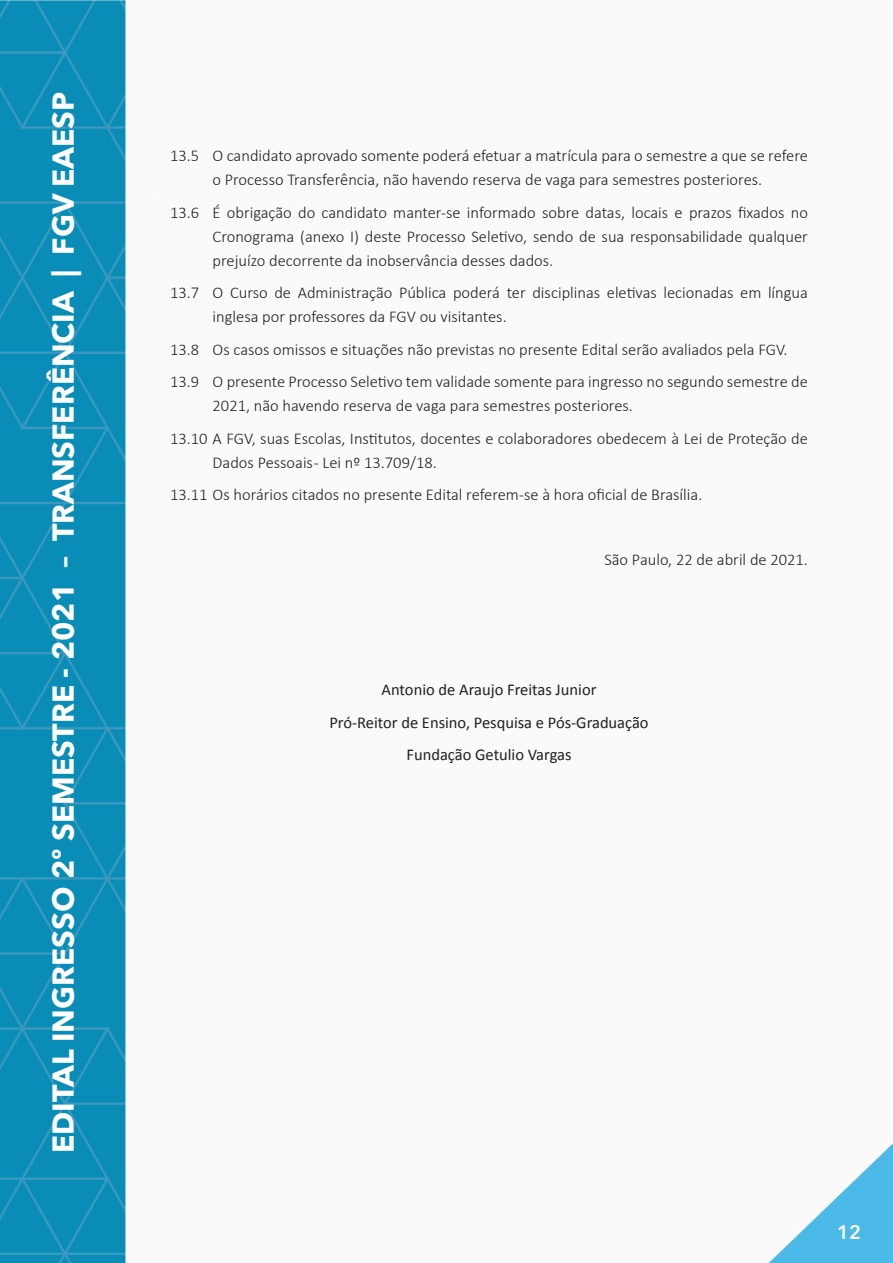
<style>
.page{position:relative;width:893px;height:1263px;background:#fff}
.page>*{position:absolute;margin:0;border:0;box-sizing:border-box;transform-origin:0 0}
.t1{font:700 30px "Avenir Next LT Pro";color:#fff}
.t2{font:600 19.5px "Avenir Next LT Pro";color:#fff}
.t3{font:300 16.5px/24px "Calibri";color:#231f20}
.t4{font:16.5px/32.5px "Calibri";color:#231f20;text-align:center}
</style>
<div class="page">
<img style="left:0;top:0;width:893px;height:1262px">
<div style="left:170px;top:0;width:723px;height:149px;background:#fafafa"></div>
<h1 class="t1" style="left:45px;top:1153px;width:1063px;rotate:-90deg">EDITAL INGRESSO 2º SEMESTRE - 2021 – TRANSFERÊNCIA | FGV EAESP</h1>
<p class="t3" style="left:170px;top:144px;width:639px;text-align:center">13.5 O candidato aprovado somente poderá efetuar a matrícula para o semestre a que se refere o Processo Transferência, não havendo reserva de vaga para semestres posteriores.</p>
<p class="t3" style="left:213px;top:200px;width:597px;text-align:justify;text-indent:-43px">13.6 É obrigação do candidato manter-se informado sobre datas, locais e prazos fixados no Cronograma (anexo I) deste Processo Seletivo, sendo de sua responsabilidade qualquer prejuízo decorrente da inobservância desses dados.</p>
<p class="t3" style="left:213px;top:281px;width:597px;text-indent:-43px">13.7 O Curso de Administração Pública poderá ter disciplinas eletivas lecionadas em língua inglesa por professores da FGV ou visitantes.</p>
<p class="t3" style="left:170px;top:333px;width:639px;line-height:32.5px">13.8 Os casos omissos e situações não previstas no presente Edital serão avaliados pela FGV.<br>13.9 O presente Processo Seletivo tem validade somente para ingresso no segundo semestre de</p>
<p class="t3" style="left:170px;top:389px;width:639px;line-height:32.5px;text-indent:43px">2021, não havendo reserva de vaga para semestres posteriores.<br>13.10 A FGV, suas Escolas, Institutos, docentes e colaboradores obedecem à Lei de Proteção de</p>
<p class="t3" style="left:170px;top:446px;width:534px;line-height:32.5px;text-indent:43px">Dados Pessoais - Lei nº 13.709/18.<br>13.11 Os horários citados no presente Edital referem-se à hora oficial de Brasília.</p>
<p class="t3" style="left:604px;top:548px;width:205px">São Paulo, 22 de abril de 2021.</p>
<p class="t4" style="left:329px;top:673px;width:321px">Antonio de Araujo Freitas Junior<br>Pró-Reitor de Ensino, Pesquisa e Pós-Graduação<br>Fundação Getulio Vargas</p>
<p class="t2" style="left:837px;top:1220px;width:25px">12</p>
</div>
